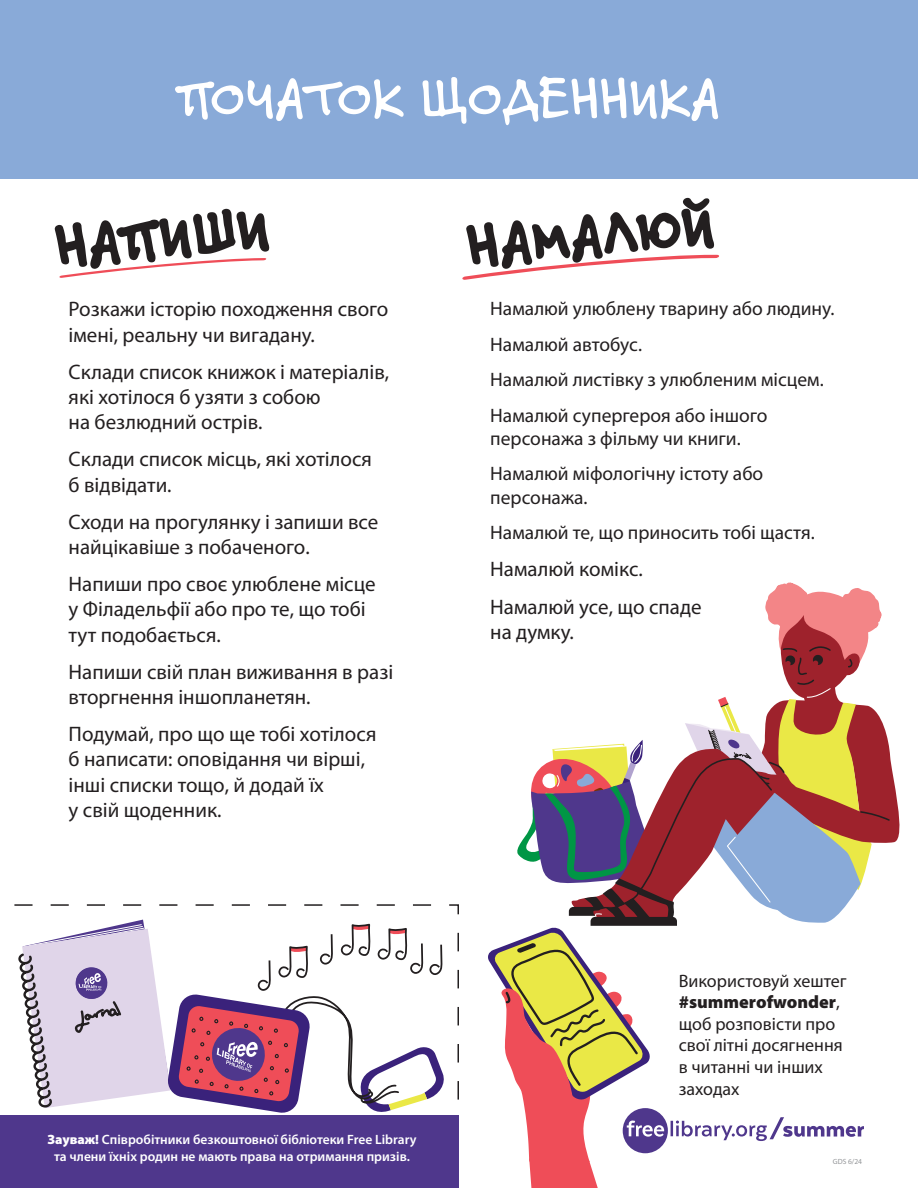
<style>
.page{position:relative;width:918px;height:1188px;background:#fff}
.page>*{position:absolute;margin:0;border:0;box-sizing:border-box;transform-origin:0 0}
.t1{font:800 60.15px "Felt Tip Roman";color:#231f20}
.t2{font:700 57.6px "Felt Tip Roman";color:#fff}
.t3{font:21px/25.2px "Myriad Pro";color:#231f20}
.t4{font:19.5px/35.4px "Myriad Pro";color:#231f20}
.t5{font:18px/21.6px "Myriad Pro";color:#231f20}
.t6{font:600 13.5px/16.5px "Myriad Pro";color:#fff;text-align:center}
.t7{font:7.5px "Myriad Pro";color:#939598}
.s1{font-weight:900}
</style>
<div class="page">
<div style="left:0;top:1116px;width:459px;height:72px;background:#4f378c"></div>
<div style="left:0;top:0;width:918px;height:178px;background:#89aad8"></div>
<svg style="left:257px;top:1115px;width:187px;height:1px"></svg>
<svg style="left:59px;top:258px;width:208px;height:20px"></svg>
<svg style="left:462px;top:255px;width:257px;height:25px"></svg>
<svg style="left:488px;top:582px;width:412px;height:606px"></svg>
<svg style="left:14px;top:904px;width:430px;height:209px"></svg>
<h2 class="t2" style="left:178px;top:58px;width:544px">ПОЧАТОК ЩОДЕННИКА</h2>
<h1 class="t1" style="left:52px;top:202px;width:216px;rotate:-5deg">НАПИШИ</h1>
<p class="t3" style="left:69px;top:297px;width:321px">Розкажи історію походження свого імені, реальну чи вигадану.</p>
<p class="t3" style="left:69px;top:359px;width:322px">Склади список книжок і матеріалів, які хотілося б узяти з собою<br>на безлюдний острів.</p>
<p class="t3" style="left:69px;top:447px;width:305px">Склади список місць, які хотілося б відвідати.</p>
<p class="t3" style="left:69px;top:509px;width:311px">Сходи на прогулянку і запиши все найцікавіше з побаченого.</p>
<p class="t3" style="left:69px;top:571px;width:309px">Напиши про своє улюблене місце у Філадельфії або про те, що тобі тут подобається.</p>
<p class="t3" style="left:69px;top:659px;width:326px">Напиши свій план виживання в разі вторгнення іншопланетян.</p>
<p class="t3" style="left:69px;top:721px;width:309px">Подумай, про що ще тобі хотілося б написати: оповідання чи вірші, інші списки тощо, й додай їх<br>у свій щоденник.</p>
<h1 class="t1" style="left:464px;top:202px;width:250px;rotate:-5deg">НАМАЛЮЙ</h1>
<p class="t4" style="left:490px;top:291px;width:346px">Намалюй улюблену тварину або людину.<br>Намалюй автобус.<br>Намалюй листівку з улюбленим місцем.<br>Намалюй супергероя або іншого</p>
<p class="t4" style="left:490px;top:420px;width:275px">персонажа з фільму чи книги.<br>Намалюй міфологічну істоту або</p>
<p class="t4" style="left:490px;top:479px;width:326px">персонажа.<br>Намалюй те, що приносить тобі щастя.</p>
<p class="t3" style="left:490px;top:550px;width:213px;line-height:37.2px">Намалюй комікс.<br>Намалюй усе, що спаде</p>
<p class="t3" style="left:490px;top:619px;width:85px">на думку.</p>
<p class="t6" style="left:48px;top:1131px;width:370px"><span class="s1">Зауваж!</span> Співробітники безкоштовної бібліотеки Free Library та члени їхніх родин не мають права на отримання призів.</p>
<p class="t5" style="left:679px;top:969px;width:169px">Використовуй хештег <span class="s1">#summerofwonder</span>, щоб розповісти про свої літні досягнення в читанні чи інших заходах</p>
<p class="t7" style="left:833px;top:1157px;width:31px">GDS 6/24</p>
</div>
